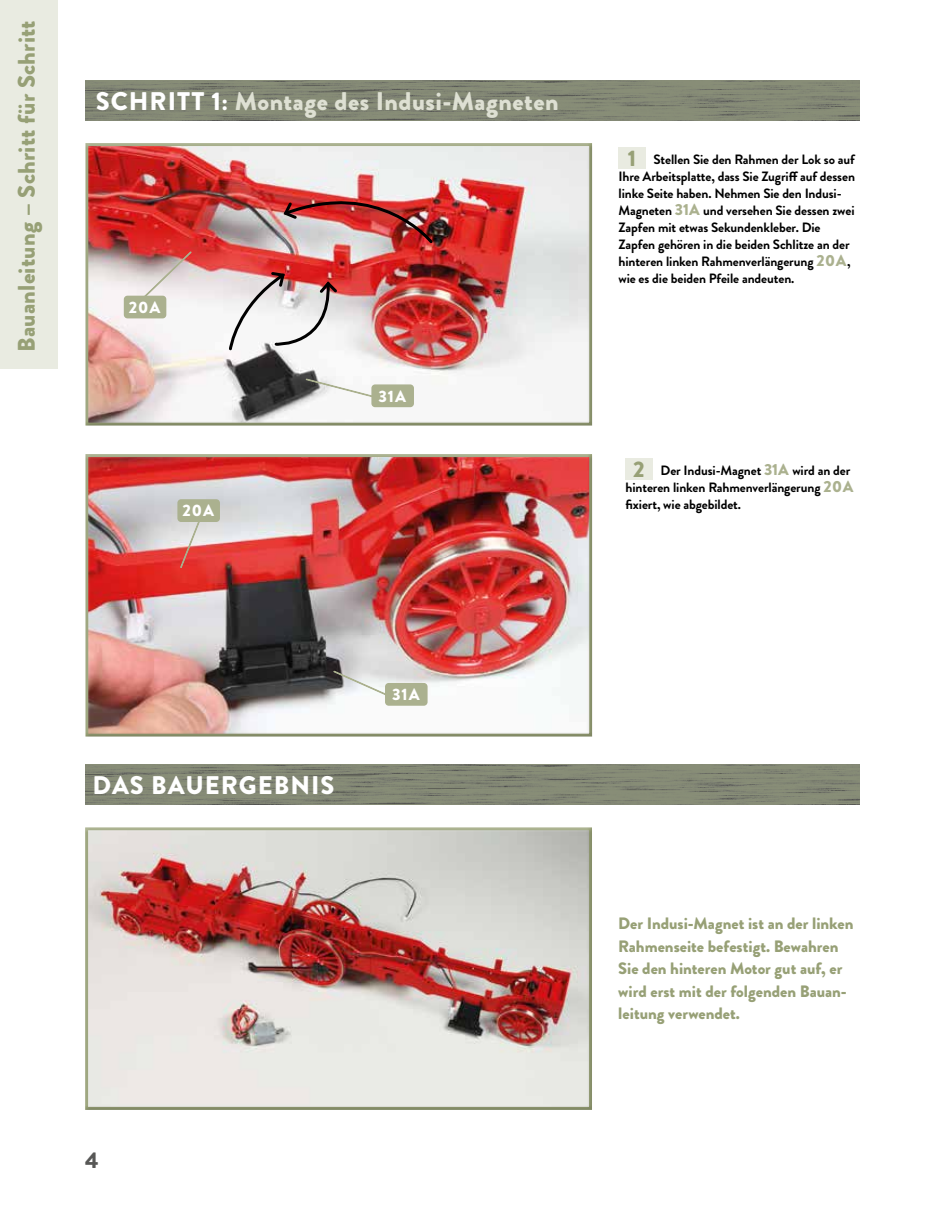
<style>
.page{position:relative;width:936px;height:1212px;background:#fff}
.page>*{position:absolute;margin:0;border:0;box-sizing:border-box;transform-origin:0 0}
.t1{font:900 25.5px "Brandon Grotesque";letter-spacing:.02em;color:#dee0d3}
.t2{font:900 25.5px "Brandon Grotesque";letter-spacing:.04em;color:#fff}
.t3{font:900 24px "Brandon Grotesque";letter-spacing:.01em;color:#97a076}
.t4{font:900 22.5px "Brandon Grotesque";color:#575756}
.t5{font:900 16.5px/22.5px "Brandon Grotesque";color:#97a076}
.t6{font:900 16.5px "Brandon Grotesque";letter-spacing:.055em;color:#fff}
.t7{font:700 13.5px/17px "Brandon Grotesque";letter-spacing:-.01em;color:#000}
.s1{color:#fff}
.s2{font-weight:900;font-size:22.5px;color:#97a076}
.s3{font-weight:900;font-size:16.05px;color:#abb18f}
</style>
<div class="page">
<div style="left:0;top:0;width:57px;height:369px;background:#e9ebe1"></div>
<img style="left:85px;top:765px;width:774px;height:39px">
<div style="left:85px;top:826px;width:508px;height:285px;background:#000;opacity:.15"></div>
<div style="left:618px;top:147px;width:27px;height:22px;background:#e9ebe1"></div>
<div style="left:85px;top:143px;width:509px;height:284px;background:#000;opacity:.15"></div>
<div style="left:625px;top:458px;width:27px;height:22px;background:#e9ebe1"></div>
<div style="left:85px;top:454px;width:509px;height:283px;background:#000;opacity:.15"></div>
<svg style="left:137px;top:248px;width:58px;height:56px"></svg>
<div style="left:124px;top:296px;width:42px;height:22px;background:#abb18f;border-radius:3px"></div>
<div style="left:124px;top:296px;width:42px;height:22px;border:2px solid #abb18f;border-radius:3px"></div>
<svg style="left:304px;top:376px;width:81px;height:25px"></svg>
<div style="left:372px;top:385px;width:41px;height:21px;background:#abb18f;border-radius:3px"></div>
<div style="left:371px;top:384px;width:43px;height:23px;border:2px solid #abb18f;border-radius:3px"></div>
<img style="left:85px;top:81px;width:774px;height:39px">
<svg style="left:329px;top:668px;width:72px;height:35px"></svg>
<div style="left:386px;top:684px;width:41px;height:21px;background:#abb18f;border-radius:3px"></div>
<div style="left:385px;top:683px;width:42px;height:23px;border:2px solid #abb18f;border-radius:3px"></div>
<svg style="left:178px;top:522px;width:30px;height:47px"></svg>
<div style="left:178px;top:500px;width:41px;height:21px;background:#abb18f;border-radius:3px"></div>
<div style="left:177px;top:499px;width:43px;height:23px;border:2px solid #abb18f;border-radius:3px"></div>
<img style="left:281px;top:178px;width:153px;height:67px">
<svg style="left:227px;top:270px;width:113px;height:82px"></svg>
<h2 class="t3" style="left:9px;top:352px;width:333px;rotate:-90deg">Bauanleitung – Schritt für Schritt</h2>
<h1 class="t1" style="left:96px;top:83px;width:464px"><span class="s1">SCHRITT 1:</span> Montage des Indusi-Magneten</h1>
<p class="t6" style="left:129px;top:295px;width:33px">20A</p>
<p class="t6" style="left:182px;top:499px;width:33px">20A</p>
<p class="t6" style="left:378px;top:384px;width:29px">31A</p>
<p class="t7" style="left:618px;top:151px;width:238px;text-indent:9px"><span class="s2">1</span> Stellen Sie den Rahmen der Lok so auf Ihre Arbeitsplatte, dass Sie Zugriff auf dessen linke Seite haben. Nehmen Sie den Indusi-Magneten <span class="s3">31A</span> und versehen Sie dessen zwei Zapfen mit etwas Sekundenkleber. Die Zapfen gehören in die beiden Schlitze an der hinteren linken Rahmenverlängerung <span class="s3">20A</span>, wie es die beiden Pfeile andeuten.</p>
<p class="t7" style="left:625px;top:462px;width:229px;text-indent:8px"><span class="s2">2</span> Der Indusi-Magnet <span class="s3">31A</span> wird an der hinteren linken Rahmenverlängerung <span class="s3">20A </span>fixiert, wie abgebildet.</p>
<h1 class="t2" style="left:92px;top:767px;width:243px">DAS BAUERGEBNIS</h1>
<p class="t6" style="left:392px;top:683px;width:29px">31A</p>
<h3 class="t4" style="left:85px;top:1144px;width:15px">4</h3>
<p class="t5" style="left:618px;top:913px;width:237px">Der Indusi-Magnet ist an der linken<br>Rahmenseite befestigt. Bewahren<br>Sie den hinteren Motor gut auf, er wird erst mit der folgenden Bauan&shy;leitung verwendet.</p>
</div>
